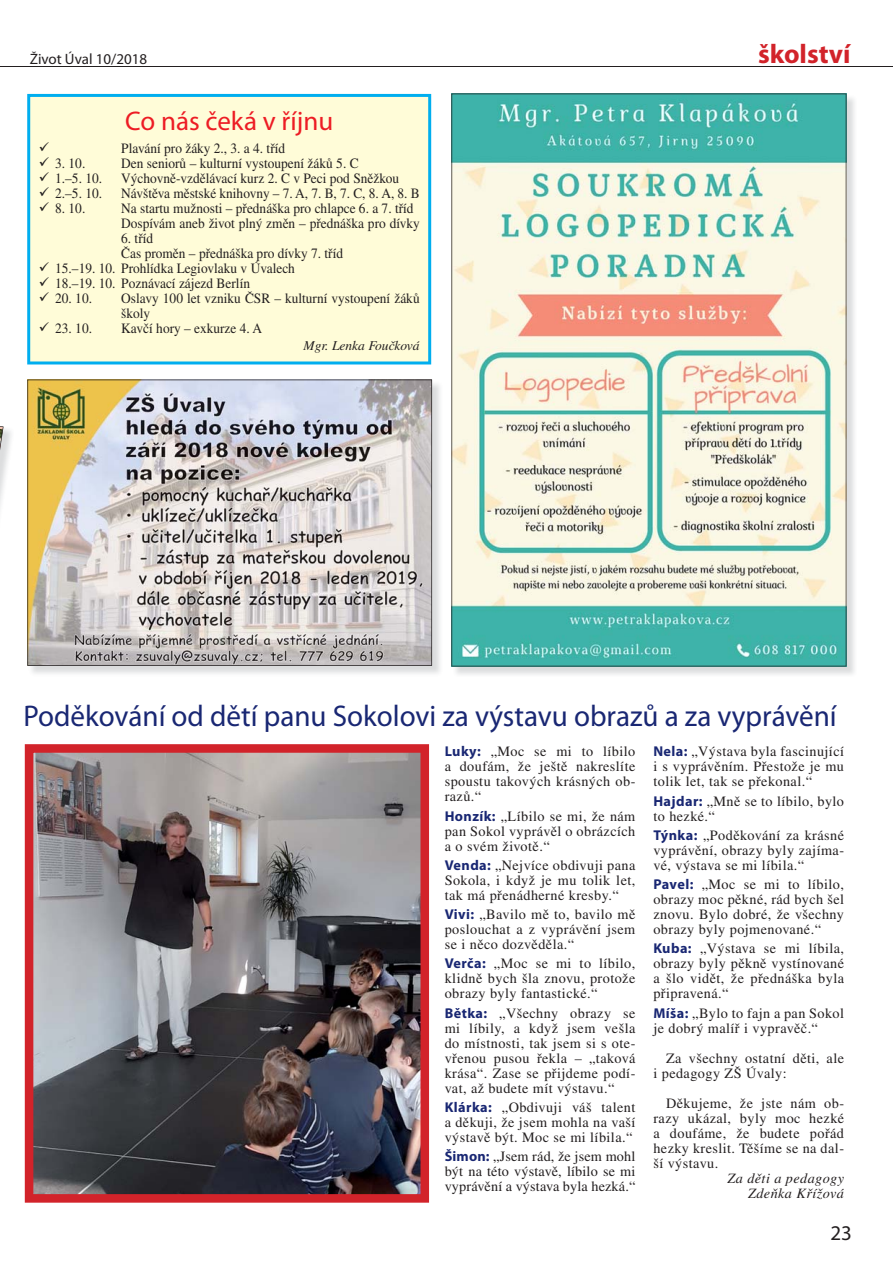
<style>
.page{position:relative;width:893px;height:1263px;background:#fff}
.page>*{position:absolute;margin:0;border:0;box-sizing:border-box;transform-origin:0 0}
.t1{font:30px "Myriad Pro";color:#192773}
.t2{font:27px "Myriad Pro";color:#ed1c24}
.t3{font:700 27px "Myriad Pro";color:#d2232a}
.t4{font:21px "Myriad Pro";color:#231f20}
.t5{font:15px "Myriad Pro";color:#231f20}
.t6{font:14.25px/15px "Times CE";letter-spacing:.03em;color:#231f20;text-align:justify}
.t7{font:14.25px/15px "Times CE";color:#231f20;scale:.94 1}
.t8{font:14.25px "Times CE";letter-spacing:.03em;color:#231f20;scale:.94 1}
.t9{font:italic 14.25px/15px "Times CE";letter-spacing:.03em;color:#231f20;text-align:right}
.t10{font:italic 13.5px "Times CE";color:#231f20}
.s1{font-family:"Myriad Pro";font-weight:700;color:#192773}
</style>
<div class="page">
<hr style="left:0;top:66px;width:893px;height:1px;background:#231f20">
<svg style="left:0;top:426px;width:4px;height:93px"></svg>
<img style="left:453px;top:95px;width:402px;height:580px">
<svg style="left:451px;top:94px;width:395px;height:572px;background:#bfd8c8"></svg>
<div style="left:27px;top:94px;width:404px;height:270px;background:#fffcd8"></div>
<img style="left:31px;top:381px;width:409px;height:293px">
<svg style="left:27px;top:379px;width:405px;height:287px;background:#c3bdb5"></svg>
<img style="left:25px;top:744px;width:404px;height:459px">
<svg style="left:40px;top:142px;width:9px;height:70px"></svg>
<svg style="left:40px;top:262px;width:9px;height:40px"></svg>
<svg style="left:40px;top:322px;width:9px;height:10px"></svg>
<p class="t5" style="left:30px;top:53px;width:119px">Život Úval 10/2018</p>
<h2 class="t2" style="left:125px;top:111px;width:210px">Co nás čeká v říjnu</h2>
<p class="t7" style="left:121px;top:143px;width:176px">Plavání pro žáky 2., 3. a 4. tříd</p>
<p class="t8" style="left:55px;top:159px;width:34px">3. 10.</p>
<p class="t7" style="left:121px;top:158px;width:254px">Den seniorů – kulturní vystoupení žáků 5. C</p>
<p class="t8" style="left:55px;top:174px;width:51px">1.–5. 10.</p>
<p class="t7" style="left:121px;top:173px;width:297px">Výchovně-vzdělávací kurz 2. C v Peci pod Sněžkou</p>
<p class="t8" style="left:55px;top:189px;width:51px">2.–5. 10.</p>
<p class="t7" style="left:121px;top:188px;width:319px">Návštěva městské knihovny – 7. A, 7. B, 7. C, 8. A, 8. B</p>
<p class="t8" style="left:55px;top:204px;width:34px">8. 10.</p>
<p class="t7" style="left:121px;top:203px;width:319px">Na startu mužnosti – přednáška pro chlapce 6. a 7. tříd<br>Dospívám aneb život plný změn – přednáška pro dívky</p>
<p class="t8" style="left:121px;top:234px;width:36px">6. tříd</p>
<p class="t7" style="left:121px;top:248px;width:238px">Čas proměn – přednáška pro dívky 7. tříd</p>
<p class="t7" style="left:55px;top:263px;width:257px">15.–19. 10. Prohlídka Legiovlaku v Úvalech</p>
<p class="t7" style="left:55px;top:278px;width:209px">18.–19. 10. Poznávací zájezd Berlín</p>
<p class="t8" style="left:55px;top:294px;width:41px">20. 10.</p>
<p class="t7" style="left:121px;top:293px;width:319px">Oslavy 100 let vzniku ČSR – kulturní vystoupení žáků školy</p>
<p class="t8" style="left:55px;top:324px;width:41px">23. 10.</p>
<p class="t7" style="left:121px;top:323px;width:151px">Kavčí hory – exkurze 4. A</p>
<p class="t10" style="left:304px;top:341px;width:118px">Mgr. Lenka Foučková</p>
<h2 class="t3" style="left:758px;top:43px;width:94px">školství</h2>
<h1 class="t1" style="left:23px;top:705px;width:815px">Poděkování od dětí panu Sokolovi za výstavu obrazů a za vyprávění</h1>
<p class="t6" style="left:445px;top:746px;width:192px"><span class="s1">Luky:</span> „Moc se mi to líbilo a doufám, že ještě nakreslíte spoustu takových krásných ob&shy;razů.“</p>
<p class="t6" style="left:445px;top:810px;width:192px"><span class="s1">Honzík:</span> „Líbilo se mi, že nám pan Sokol vyprávěl o obrázcích a o svém životě.“</p>
<p class="t6" style="left:445px;top:859px;width:192px"><span class="s1">Venda:</span> „Nejvíce obdivuji pana Sokola, i když je mu tolik let, tak má přenádherné kresby.“</p>
<p class="t6" style="left:445px;top:909px;width:192px"><span class="s1">Vivi:</span> „Bavilo mě to, bavilo mě poslouchat a z vyprávění jsem se i něco dozvěděla.“</p>
<p class="t6" style="left:445px;top:958px;width:192px"><span class="s1">Verča:</span> „Moc se mi to líbilo, klidně bych šla znovu, protože obrazy byly fantastické.“</p>
<p class="t6" style="left:445px;top:1007px;width:192px"><span class="s1">Bětka:</span> „Všechny obrazy se mi líbily, a když jsem vešla do místnosti, tak jsem si s ote&shy;vřenou pusou řekla – „taková krása“. Zase se přijdeme podí&shy;vat, až budete mít výstavu.“</p>
<p class="t6" style="left:445px;top:1101px;width:192px"><span class="s1">Klárka:</span> „Obdivuji váš talent a děkuji, že jsem mohla na vaší výstavě být. Moc se mi líbila.“</p>
<p class="t6" style="left:445px;top:1151px;width:192px"><span class="s1">Šimon:</span> „Jsem rád, že jsem mohl být na této výstavě, líbilo se mi vyprávění a výstava byla hezká.“</p>
<p class="t6" style="left:653px;top:746px;width:192px"><span class="s1">Nela:</span> „Výstava byla fascinující i s vyprávěním. Přestože je mu tolik let, tak se překonal.“</p>
<p class="t6" style="left:653px;top:795px;width:192px"><span class="s1">Hajdar:</span> „Mně se to líbilo, bylo to hezké.“</p>
<p class="t6" style="left:653px;top:829px;width:192px"><span class="s1">Týnka:</span> „Poděkování za krásné vyprávění, obrazy byly zajíma&shy;vé, výstava se mi líbila.“</p>
<p class="t6" style="left:653px;top:879px;width:192px"><span class="s1">Pavel:</span> „Moc se mi to líbilo, obrazy moc pěkné, rád bych šel znovu. Bylo dobré, že všechny obrazy byly pojmenované.“</p>
<p class="t6" style="left:653px;top:943px;width:192px"><span class="s1">Kuba:</span> „Výstava se mi líbila, obrazy byly pěkně vystínované a šlo vidět, že přednáška byla připravená.“</p>
<p class="t6" style="left:653px;top:1007px;width:192px"><span class="s1">Míša:</span> „Bylo to fajn a pan Sokol je dobrý malíř i vypravěč.“</p>
<p class="t6" style="left:653px;top:1052px;width:192px;text-indent:13px">Za všechny ostatní děti, ale i pedagogy ZŠ Úvaly:</p>
<p class="t6" style="left:653px;top:1097px;width:192px;text-indent:13px">Děkujeme, že jste nám ob&shy;razy ukázal, byly moc hezké a doufáme, že budete pořád hezky kreslit. Těšíme se na dal&shy;ší výstavu.</p>
<p class="t9" style="left:727px;top:1172px;width:118px">Za děti a pedagogy<br>Zdeňka Křížová</p>
<h3 class="t4" style="left:830px;top:1225px;width:23px">23</h3>
</div>
